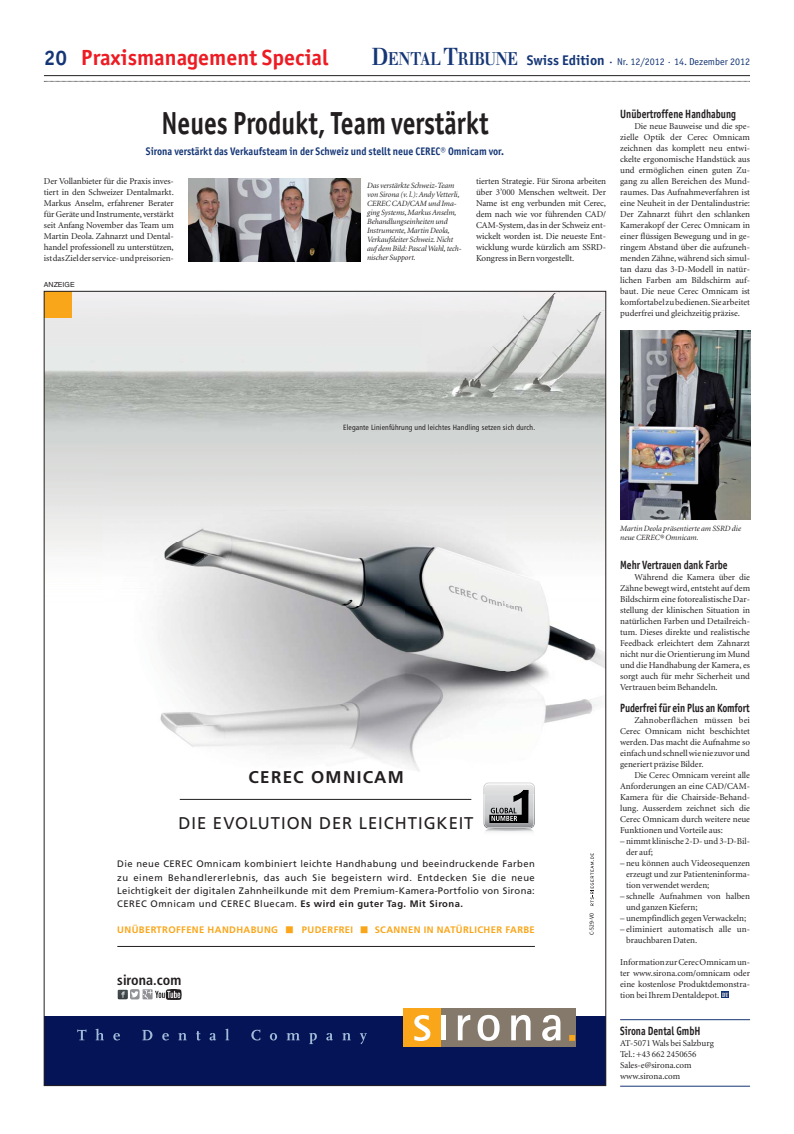
<style>
.page{position:relative;width:794px;height:1134px;background:#fff}
.page>*{position:absolute;margin:0;border:0;box-sizing:border-box;transform-origin:0 0}
.t1{font:700 32px "Officina Sans";color:#231f20;scale:.8 1}
.t2{font:700 22px "Officina Sans";color:#ed1c24}
.t3{font:17px "Frutiger";letter-spacing:.06em;color:#231f20}
.t4{font:700 17px "Frutiger";letter-spacing:.08em;color:#231f20}
.t5{font:700 condensed 14.2px "Frutiger";color:#231f20}
.t6{font:700 12px "Officina Sans";color:#231f20;scale:.8 1}
.t7{font:700 11px "Officina Sans";color:#153676;scale:.9 1}
.t8{font:10px "Officina Sans";color:#153676}
.t9{font:9.4px/13.2px "Frutiger";letter-spacing:.05em;color:#231f20;text-align:justify}
.t10{font:700 9.4px "Frutiger";letter-spacing:.04em;color:#faa61a}
.t11{font:9px/11px "Minion";color:#231f20;text-align:justify}
.t12{font:italic 8px/9px "Minion";letter-spacing:-.01em;color:#231f20}
.t13{font:condensed 7.6px "Frutiger";letter-spacing:.02em;color:#231f20}
.t14{font:7px "Helvetica";color:#231f20}
.t15{font:condensed 5.9px "Frutiger";color:#231f20}
.t16{font:5px "Capitals";color:#f9f1ea}
.s1{font-size:21px;color:#153676}
.s2{font-family:"Walbaum Bold Os F";font-size:24px}
.s3{font-family:"Walbaum Bold Os F";font-size:18px}
.s4{font-weight:700;font-size:14px}
.s5{font-size:14px}
.s6{font-weight:700}
</style>
<div class="page">
<hr style="left:44px;top:75px;width:706px;height:1px;background:#231f20">
<svg style="left:44px;top:81px;width:706px;height:1px"></svg>
<hr style="left:620px;top:1019px;width:130px;height:1px;background:#153676">
<hr style="left:620px;top:1086px;width:130px;height:1px;background:#153676">
<div style="left:721px;top:991px;width:8px;height:7px;background:#153676"></div>
<img style="left:46px;top:293px;width:558px;height:152px">
<div style="left:44px;top:1016px;width:561px;height:69px;background:#051456"></div>
<div style="left:44px;top:291px;width:28px;height:27px;background:#faa61a"></div>
<div style="left:441px;top:1008px;width:134px;height:39px;background:#84796b"></div>
<div style="left:404px;top:1008px;width:37px;height:39px;background:#faa61a"></div>
<svg style="left:414px;top:1015px;width:16px;height:26px"></svg>
<svg style="left:458px;top:1015px;width:12px;height:25px"></svg>
<svg style="left:477px;top:1015px;width:22px;height:26px"></svg>
<svg style="left:511px;top:1015px;width:19px;height:25px"></svg>
<svg style="left:542px;top:1015px;width:18px;height:26px"></svg>
<svg style="left:569px;top:1035px;width:6px;height:5px"></svg>
<hr style="left:441px;top:1008px;width:1px;height:39px;background:#937a53">
<div style="left:441px;top:1015px;width:5px;height:25px;background:#fff"></div>
<hr style="left:117px;top:946px;width:418px;height:1px;background:#231f20">
<hr style="left:180px;top:799px;width:291px;height:1px;background:#231f20">
<img style="left:485px;top:828px;width:48px;height:4px">
<img style="left:485px;top:829px;width:48px;height:2px">
<svg style="left:117px;top:989px;width:36px;height:10px"></svg>
<img style="left:155px;top:989px;width:26px;height:10px">
<img style="left:104px;top:446px;width:500px;height:325px">
<img style="left:483px;top:782px;width:52px;height:12px">
<img style="left:484px;top:788px;width:50px;height:2px">
<img style="left:484px;top:784px;width:50px;height:4px">
<svg style="left:483px;top:790px;width:51px;height:38px;background:#949496"></svg>
<svg style="left:77px;top:1029px;width:290px;height:15px"></svg>
<svg style="left:590px;top:853px;width:4px;height:53px"></svg>
<img style="left:188px;top:178px;width:172px;height:83px">
<img style="left:620px;top:330px;width:130px;height:190px">
<h2 class="t2" style="left:44px;top:50px;width:286px"><span class="s1">20</span> Praxismanagement Special</h2>
<p class="t8" style="left:372px;top:58px;width:380px"><span class="s2">D</span><span class="s3">ENTAL</span> <span class="s2">T</span><span class="s3">RIBUNE</span> <span class="s4">Swiss Edition</span> <span class="s5">·</span> Nr. 12/2012 · 14. Dezember 2012</p>
<h1 class="t1" style="left:161px;top:112px;width:410px">Neues Produkt, Team verstärkt</h1>
<p class="t7" style="left:146px;top:147px;width:399px">Sirona verstärkt das Verkaufsteam in der Schweiz und stellt neue CEREC® Omnicam vor.</p>
<p class="t11" style="left:44px;top:176px;width:131px">Der Vollanbieter für die Praxis inves&shy;tiert in den Schweizer Dentalmarkt.<br>Markus Anselm, erfahrener Berater für Geräte und Instrumente, verstärkt seit Anfang November das Team um Martin Deola. Zahnarzt und Dental&shy;handel professionell zu unterstützen, ist das Ziel der service- und preisorien-</p>
<p class="t11" style="left:476px;top:176px;width:131px">tierten Strategie. Für Sirona arbeiten über 3’000 Menschen weltweit. Der Name ist eng verbunden mit Cerec, dem nach wie vor führenden CAD/ CAM-System, das in der Schweiz ent&shy;wickelt worden ist. Die neueste Ent&shy;wicklung wurde kürzlich am SSRD-Kongress in Bern vorgestellt.</p>
<p class="t12" style="left:367px;top:182px;width:96px">Das verstärkte Schweiz-Team von Sirona (v. l.): Andy Vetterli,<br>CEREC CAD/CAM und Ima&shy;ging Systems, Markus Anselm,<br>Behandlungseinheiten und<br>Instrumente, Martin Deola,<br>Verkaufsleiter Schweiz. Nicht auf dem Bild: Pascal Wahl, tech&shy;nischer Support.</p>
<p class="t14" style="left:44px;top:282px;width:32px">ANZEIGE</p>
<h3 class="t6" style="left:620px;top:110px;width:146px">Unübertroffene Handhabung</h3>
<p class="t11" style="left:620px;top:121px;width:131px;text-indent:14px">Die neue Bauweise und die spe&shy;zielle Optik der Cerec Omnicam zeichnen das komplett neu entwi&shy;ckelte ergonomische Handstück aus und ermöglichen einen guten Zu&shy;gang zu allen Bereichen des Mund&shy;raumes. Das Aufnahmeverfahren ist eine Neuheit in der Dental industrie:<br>Der Zahnarzt führt den schlanken Kamerakopf der Cerec Omnicam in einer flüssigen Bewegung und in ge&shy;ringem Abstand über die aufzuneh&shy;menden Zähne, während sich simul&shy;tan dazu das 3-D-Modell in natür&shy;lichen Farben am Bildschirm auf&shy;baut. Die neue Cerec Omnicam ist komfortabel zu bedienen. Sie arbeitet puderfrei und gleichzeitig präzise.</p>
<p class="t13" style="left:343px;top:425px;width:194px">Elegante Linienführung und leichtes Handling setzen sich durch.</p>
<h3 class="t4" style="left:248px;top:770px;width:157px">CEREC OMNICAM</h3>
<h3 class="t3" style="left:179px;top:816px;width:296px">DIE EVOLUTION DER LEICHTIGKEIT</h3>
<p class="t9" style="left:117px;top:858px;width:419px">Die neue CEREC Omnicam kombiniert leichte Handhabung und beeindruckende Farben zu einem Behandlererlebnis, das auch Sie begeistern wird. Entdecken Sie die neue Leichtigkeit der digitalen Zahnheilkunde mit dem Premium-Kamera-Portfolio von Sirona:<br>CEREC Omnicam und CEREC Bluecam. <span class="s6">Es wird ein guter Tag. Mit Sirona.</span></p>
<p class="t10" style="left:117px;top:926px;width:162px">UNÜBERTROFFENE HANDHABUNG</p>
<p class="t10" style="left:302px;top:926px;width:53px">PUDERFREI</p>
<p class="t10" style="left:375px;top:926px;width:162px">SCANNEN IN NATÜRLICHER FARBE</p>
<h3 class="t5" style="left:117px;top:971px;width:66px">sirona.com</h3>
<p class="t15" style="left:589px;top:935px;width:23px;rotate:-90deg">C-529-V0</p>
<p class="t12" style="left:620px;top:524px;width:122px">Martin Deola präsentierte am SSRD die neue CEREC® Omnicam.</p>
<h3 class="t6" style="left:620px;top:561px;width:136px">Mehr Vertrauen dank Farbe</h3>
<p class="t11" style="left:620px;top:572px;width:131px;text-indent:14px">Während die Kamera über die Zähne bewegt wird, entsteht auf dem Bildschirm eine fotorealistische Dar&shy;stellung der klinischen Situation in natürlichen Farben und Detailreich&shy;tum. Dieses direkte und realistische Feedback erleichtert dem Zahnarzt nicht nur die Orientierung im Mund und die Handhabung der Kamera, es sorgt auch für mehr Sicherheit und Vertrauen beim Behandeln.</p>
<h3 class="t6" style="left:620px;top:704px;width:163px">Puderfrei für ein Plus an Komfort</h3>
<p class="t11" style="left:620px;top:715px;width:131px;text-indent:14px">Zahnoberflächen müssen bei Cerec Omnicam nicht beschichtet werden. Das macht die Aufnahme so einfach und schnell wie nie zuvor und generiert präzise Bilder.</p>
<p class="t11" style="left:620px;top:770px;width:131px;text-indent:14px">Die Cerec Omnicam vereint alle Anforderungen an eine CAD/CAM-Kamera für die Chairside-Behand&shy;lung. Ausserdem zeichnet sich die Cerec Omnicam durch weitere neue Funktionen und Vorteile aus:</p>
<p class="t11" style="left:626px;top:836px;width:125px;text-indent:-6px">– nimmt klinische 2-D- und 3-D-Bil&shy;der auf;</p>
<p class="t11" style="left:626px;top:858px;width:125px;text-indent:-6px">– neu können auch Videosequenzen erzeugt und zur Patienteninforma&shy;tion verwendet werden;</p>
<p class="t11" style="left:626px;top:891px;width:125px;text-indent:-6px">– schnelle Aufnahmen von halben und ganzen Kiefern;</p>
<p class="t11" style="left:620px;top:913px;width:128px">– unempfindlich gegen Verwackeln;</p>
<p class="t11" style="left:626px;top:924px;width:125px;text-indent:-6px">– eliminiert automatisch alle un&shy;brauchbaren Daten.</p>
<p class="t11" style="left:620px;top:957px;width:131px">Information zur Cerec Omnicam un&shy;ter www.sirona.com/omnicam oder eine kostenlose Produktdemonstra&shy;tion bei Ihrem Dentaldepot.</p>
<h3 class="t6" style="left:620px;top:1027px;width:102px">Sirona Dental GmbH</h3>
<p class="t11" style="left:620px;top:1038px;width:95px;text-align:left">AT-5071 Wals bei Salzburg<br>Tel.: +43 662 2450656<br>Sales-e@sirona.com www.sirona.com</p>
<p class="t16" style="left:722px;top:992px;width:8px">DT</p>
</div>
